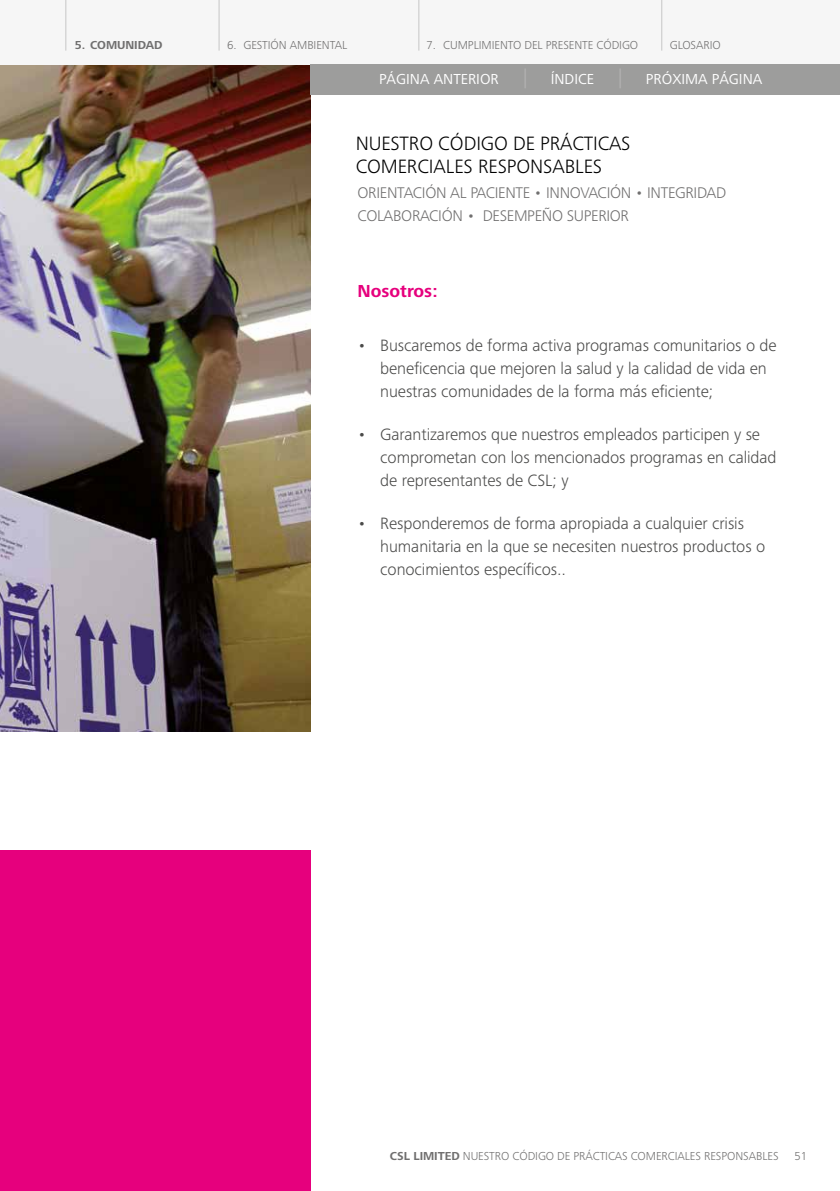
<style>
.page{position:relative;width:840px;height:1191px;background:#fff}
.page>*{position:absolute;margin:0;border:0;box-sizing:border-box;transform-origin:0 0}
.t1{font:300 20px/23px "Frutiger Next LTW1 G";letter-spacing:-.005em;color:#000}
.t2{font:700 18px "Frutiger Next LTW1 G";color:#e6007d}
.t3{font:300 17px/23px "Frutiger Next LTW1 G";letter-spacing:-.005em;color:#4a4a49}
.t4{font:300 16px/23px "Frutiger Next LTW1 G";letter-spacing:-.02em;color:#706f6f}
.t5{font:15px "Frutiger Next LTW1 G";color:#fff}
.t6{font:300 12px "Frutiger Next LTW1 G";letter-spacing:-.005em;color:#706f6f}
.t7{font:700 12px "Frutiger Next LTW1 G";letter-spacing:-.005em;color:#706f6f}
.s1{font-weight:300;font-size:20px;color:#b3b2b2}
.s2{font-weight:700}
</style>
<div class="page">
<img style="left:0;top:65px;width:310px;height:666px">
<div style="left:0;top:0;width:839px;height:64px;background:#f6f6f6"></div>
<hr style="left:65px;top:0;width:1px;height:51px;background:#c6c6c6">
<hr style="left:218px;top:0;width:1px;height:51px;background:#c6c6c6">
<hr style="left:418px;top:0;width:1px;height:51px;background:#c6c6c6">
<hr style="left:661px;top:0;width:1px;height:51px;background:#c6c6c6">
<div style="left:310px;top:64px;width:529px;height:30px;background:#9d9d9c"></div>
<div style="left:0;top:850px;width:310px;height:341px;background:#e6007d"></div>
<p class="t7" style="left:75px;top:39px;width:89px">5. COMUNIDAD</p>
<p class="t6" style="left:227px;top:39px;width:122px">6. GESTIÓN AMBIENTAL</p>
<p class="t6" style="left:426px;top:39px;width:213px">7. CUMPLIMIENTO DEL PRESENTE CÓDIGO</p>
<p class="t6" style="left:669px;top:39px;width:52px">GLOSARIO</p>
<p class="t5" style="left:379px;top:70px;width:150px">PÁGINA ANTERIOR <span class="s1">|</span></p>
<p class="t5" style="left:550px;top:70px;width:73px">ÍNDICE <span class="s1">|</span></p>
<p class="t5" style="left:645px;top:70px;width:118px">PRÓXIMA PÁGINA</p>
<p class="t1" style="left:355px;top:131px;width:276px">NUESTRO CÓDIGO DE PRÁCTICAS<br>COMERCIALES RESPONSABLES</p>
<p class="t4" style="left:357px;top:181px;width:370px">ORIENTACIÓN AL PACIENTE • INNOVACIÓN • INTEGRIDAD<br>COLABORACIÓN • DESEMPEÑO SUPERIOR</p>
<p class="t2" style="left:357px;top:280px;width:81px">Nosotros:</p>
<p class="t3" style="left:380px;top:333px;width:397px;text-indent:-23px">• Buscaremos de forma activa programas comunitarios o de beneficencia que mejoren la salud y la calidad de vida en nuestras comunidades de la forma más eficiente;</p>
<p class="t3" style="left:380px;top:422px;width:397px;text-indent:-23px">• Garantizaremos que nuestros empleados participen y se comprometan con los mencionados programas en calidad de representantes de CSL; y</p>
<p class="t3" style="left:380px;top:511px;width:386px;text-indent:-23px">• Responderemos de forma apropiada a cualquier crisis humanitaria en la que se necesiten nuestros productos o conocimientos específicos..</p>
<p class="t6" style="left:389px;top:1149px;width:390px"><span class="s2">CSL LIMITED</span> NUESTRO CÓDIGO DE PRÁCTICAS COMERCIALES RESPONSABLES</p>
<p class="t6" style="left:794px;top:1149px;width:14px">51</p>
</div>
